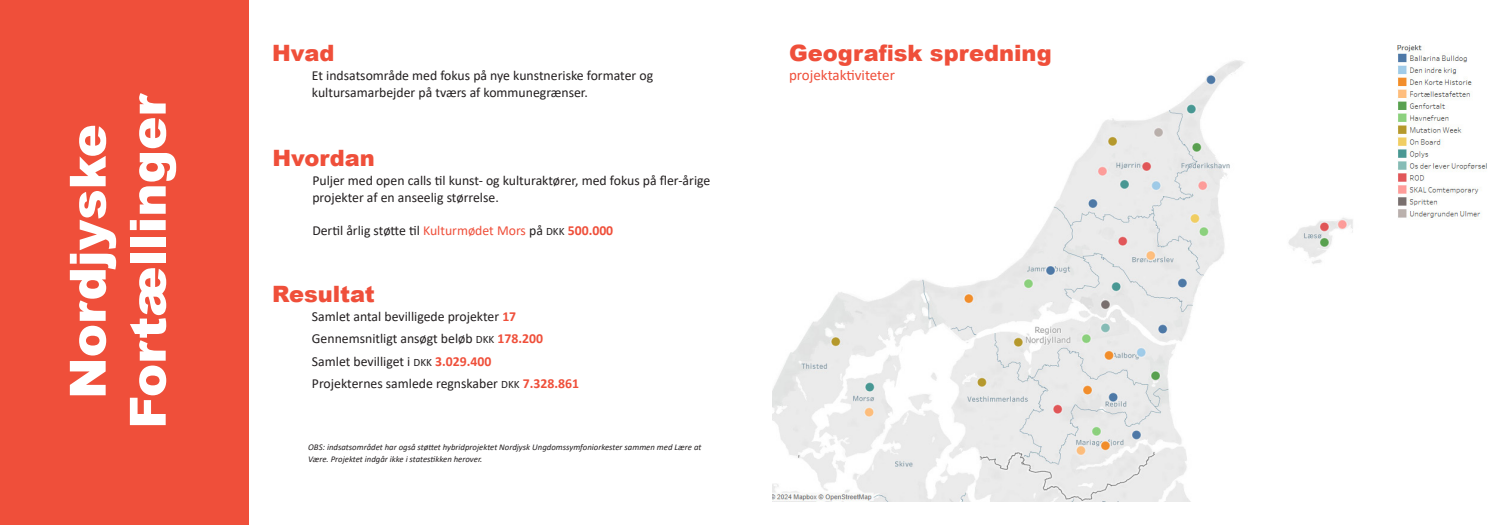
<style>
.page{position:relative;width:1489px;height:525px;background:#fff}
.page>*{position:absolute;margin:0;border:0;box-sizing:border-box;transform-origin:0 0}
.t1{font:900 50px "Arial";color:#fff}
.t2{font:900 22.5px "Arial";color:#ef4f3a}
.t3{font:15px "Calibri";color:#ef4f3a}
.t4{font:13.75px/16.5px "Calibri";color:#231f20}
.t5{font:italic 8.75px/12px "Calibri";color:#231f20}
.s1{color:#ef4f3a}
.s2{font-size:11.25px}
.s3{font-weight:700;color:#ef4f3a}
</style>
<div class="page">
<div style="left:0;top:0;width:248px;height:524px;background:#ef4f3a"></div>
<img style="left:772px;top:45px;width:715px;height:456px">
<div style="left:1374px;top:38px;width:22px;height:478px;background:#fff"></div>
<div style="left:767px;top:18px;width:296px;height:78px;background:#fff"></div>
<p class="t1" style="left:51px;top:399px;width:276px;rotate:-90deg">Nordjyske</p>
<p class="t1" style="left:111px;top:428px;width:337px;rotate:-90deg">Fortællinger</p>
<p class="t2" style="left:272px;top:37px;width:64px">Hvad</p>
<p class="t4" style="left:312px;top:67px;width:343px">Et indsatsområde med fokus på nye kunstneriske formater og kultursamarbejder på tværs af kommunegrænser.</p>
<p class="t2" style="left:272px;top:141px;width:104px">Hvordan</p>
<p class="t4" style="left:312px;top:172px;width:399px">Puljer med open calls til kunst- og kulturaktører, med fokus på fler-årige projekter af en anseelig størrelse.</p>
<p class="t4" style="left:312px;top:221px;width:302px">Dertil årlig støtte til <span class="s1">Kulturmødet Mors</span> på <span class="s2">DKK</span> <span class="s3">500.000</span></p>
<p class="t2" style="left:272px;top:277px;width:104px">Resultat</p>
<p class="t4" style="left:312px;top:307px;width:206px">Samlet antal bevilligede projekter <span class="s3">17</span></p>
<p class="t4" style="left:312px;top:330px;width:232px">Gennemsnitligt ansøgt beløb <span class="s2">DKK</span> <span class="s3">178.200</span></p>
<p class="t4" style="left:312px;top:352px;width:181px">Samlet bevilliget i <span class="s2">DKK</span> <span class="s3">3.029.400</span></p>
<p class="t4" style="left:312px;top:375px;width:268px">Projekternes samlede regnskaber <span class="s2">DKK</span> <span class="s3">7.328.861</span></p>
<p class="t5" style="left:308px;top:440px;width:394px">OBS: indsatsområdet har også støttet hybridprojektet Nordjysk Ungdomssymfoniorkester sammen med Lære at<br>Være. Projektet indgår ikke i statestikken herover.</p>
<p class="t2" style="left:789px;top:37px;width:264px">Geografisk spredning</p>
<p class="t3" style="left:789px;top:64px;width:107px">projektaktiviteter</p>
</div>
